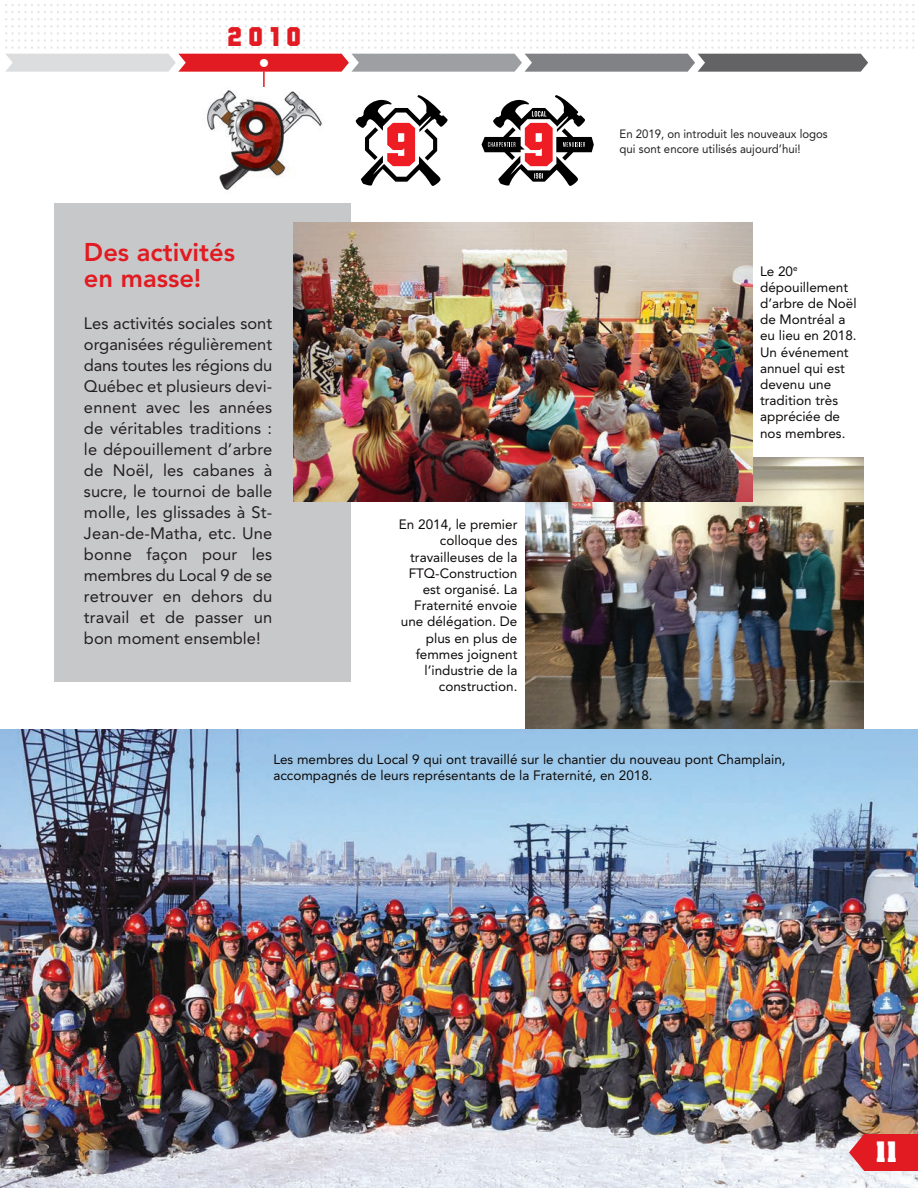
<style>
.page{position:relative;width:918px;height:1188px;background:#fff}
.page>*{position:absolute;margin:0;border:0;box-sizing:border-box;transform-origin:0 0}
.t1{font:27px "Midfield";color:#e21a21}
.t2{font:800 25.5px/25.5px "Avenir";color:#e21a21}
.t3{font:700 24px "Aachen";color:#fff}
.t4{font:800 22.5px "Helvetica Neue";color:#fff}
.t5{font:16.5px/21px "Avenir";letter-spacing:.01em;color:#231f20;text-align:justify}
.t6{font:13.5px/16.2px "Avenir";color:#0d0a09}
.t7{font:12px/15px "Avenir";color:#231f20;scale:.95 1}
</style>
<div class="page">
<img style="left:526px;top:458px;width:338px;height:271px">
<img style="left:0;top:729px;width:918px;height:459px">
<svg style="left:849px;top:1134px;width:69px;height:37px;background:#e12f36"></svg>
<svg style="left:5px;top:4px;width:910px;height:68px"></svg>
<hr style="left:263px;top:71px;width:2px;height:24px;background:#e21a21">
<img style="left:207px;top:87px;width:116px;height:103px">
<svg style="left:356px;top:95px;width:92px;height:91px"></svg>
<svg style="left:482px;top:95px;width:112px;height:91px"></svg>
<div style="left:54px;top:203px;width:297px;height:479px;background:#c7c8ca"></div>
<img style="left:293px;top:223px;width:459px;height:278px">
<h1 class="t1" style="left:227px;top:21px;width:75px">2010</h1>
<h3 class="t4" style="left:259px;top:49px;width:13px">•</h3>
<h2 class="t2" style="left:84px;top:242px;width:153px">Des activités en masse!</h2>
<p class="t5" style="left:84px;top:312px;width:190px">Les activités sociales sont organisées régulièrement dans toutes les régions du Québec et plusieurs devi&shy;ennent avec les années de véritables traditions : le dépouillement d’arbre de Noël, les cabanes à sucre, le tournoi de balle molle, les glissades à St-Jean-de-Matha, etc. Une bonne façon pour les membres du Local 9 de se retrouver en dehors du travail et de passer un bon moment ensemble!</p>
<p class="t6" style="left:399px;top:516px;width:120px;text-align:right">En 2014, le premier colloque des travailleuses de la<br>FTQ-Construction est organisé. La<br>Fraternité envoie une délégation. De plus en plus de femmes joignent l’industrie de la construction.</p>
<p class="t7" style="left:620px;top:126px;width:221px">En 2019, on introduit les nouveaux logos qui sont encore utilisés aujourd’hui!</p>
<p class="t6" style="left:760px;top:263px;width:98px">Le 20<sup>e </sup>dépouillement d’arbre de Noël de Montréal a eu lieu en 2018.<br>Un événement annuel qui est devenu une tradition très appréciée de nos membres.</p>
<p class="t6" style="left:273px;top:751px;width:514px">Les membres du Local 9 qui ont travaillé sur le chantier du nouveau pont Champlain, accompagnés de leurs représentants de la Fraternité, en 2018.</p>
<h3 class="t3" style="left:875px;top:1134px;width:24px">11</h3>
</div>
